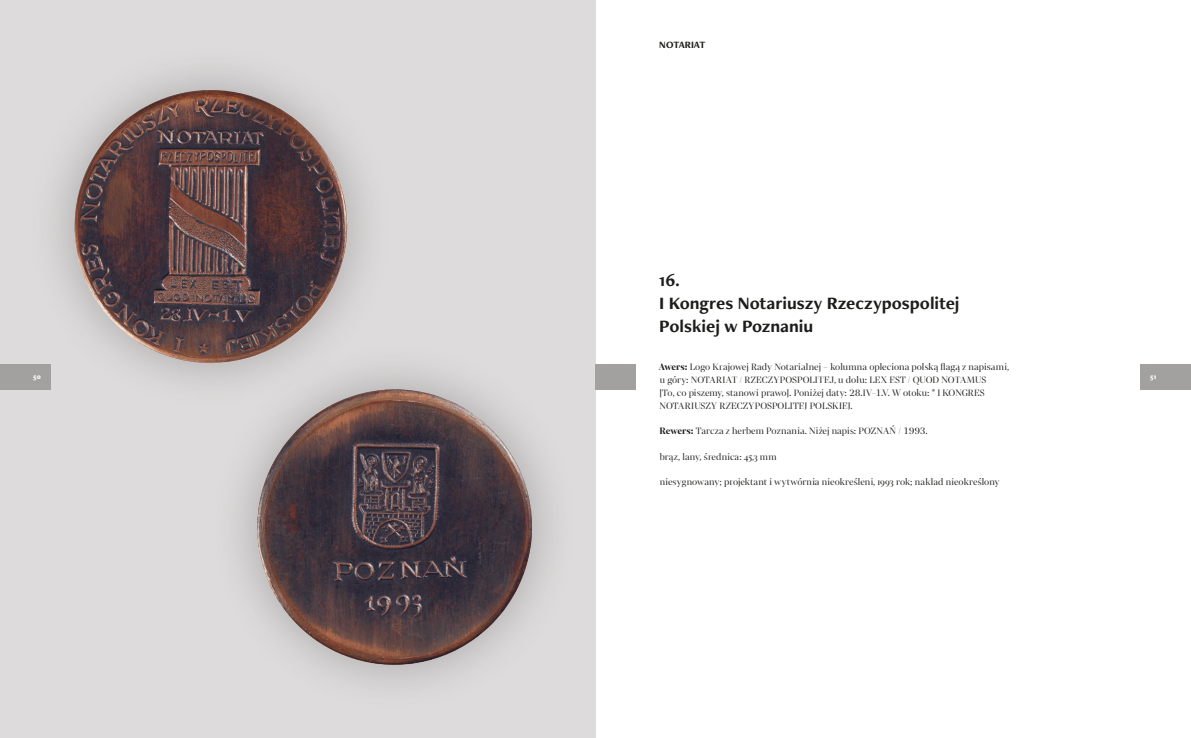
<style>
.page{position:relative;width:1191px;height:738px;background:#fff}
.page>*{position:absolute;margin:0;border:0;box-sizing:border-box;transform-origin:0 0}
.t1{font:700 18px/23px "Freight Neo Pro";color:#1d1d1b}
.t2{font:10px/12.8px "Mixta Pro";letter-spacing:.005em;color:#1d1d1b}
.t3{font:700 10px "Freight Neo Pro";color:#1d1d1b}
.t4{font:900 7.2px "Freight Neo Pro";color:#fff}
.s1{font-weight:700}
</style>
<div class="page">
<div style="left:0;top:0;width:595px;height:737px;background:#dddbdb"></div>
<div style="left:595px;top:364px;width:41px;height:25px;background:#a3a1a0"></div>
<div style="left:1140px;top:364px;width:51px;height:25px;background:#a3a1a0"></div>
<div style="left:0;top:364px;width:51px;height:25px;background:#a3a1a0"></div>
<div style="left:28px;top:44px;width:365px;height:365px;background:#dddbdb"></div>
<img style="left:63px;top:83px;width:292px;height:286px">
<div style="left:211px;top:342px;width:367px;height:368px;background:#1d1d1b;opacity:.3"></div>
<img style="left:247px;top:377px;width:295px;height:300px">
<p class="t3" style="left:659px;top:38px;width:48px">NOTARIAT</p>
<h1 class="t1" style="left:659px;top:268px;width:302px">16.<br>I Kongres Notariuszy Rzeczypospolitej<br>Polskiej w Poznaniu</h1>
<p class="t2" style="left:659px;top:360px;width:352px"><span class="s1">Awers:</span> Logo Krajowej Rady Notarialnej – kolumna opleciona polską flagą z napisami, u góry: NOTARIAT / RZECZYPOSPOLITEJ, u dołu: LEX EST / QUOD NOTAMUS<br>[To, co piszemy, stanowi prawo]. Poniżej daty: 28.IV–1.V. W otoku: * I KONGRES NOTARIUSZY RZECZYPOSPOLITEJ POLSKIEJ.</p>
<p class="t2" style="left:659px;top:424px;width:270px"><span class="s1">Rewers:</span> Tarcza z herbem Poznania. Niżej napis: POZNAŃ / 1993.</p>
<p class="t2" style="left:660px;top:450px;width:118px">brąz, lany, średnica: 45,3 mm</p>
<p class="t2" style="left:659px;top:475px;width:341px">niesygnowany; projektant i wytwórnia nieokreśleni, 1993 rok; nakład nieokreślony</p>
<p class="t4" style="left:33px;top:372px;width:9px">50</p>
<p class="t4" style="left:1150px;top:372px;width:8px">51</p>
</div>
